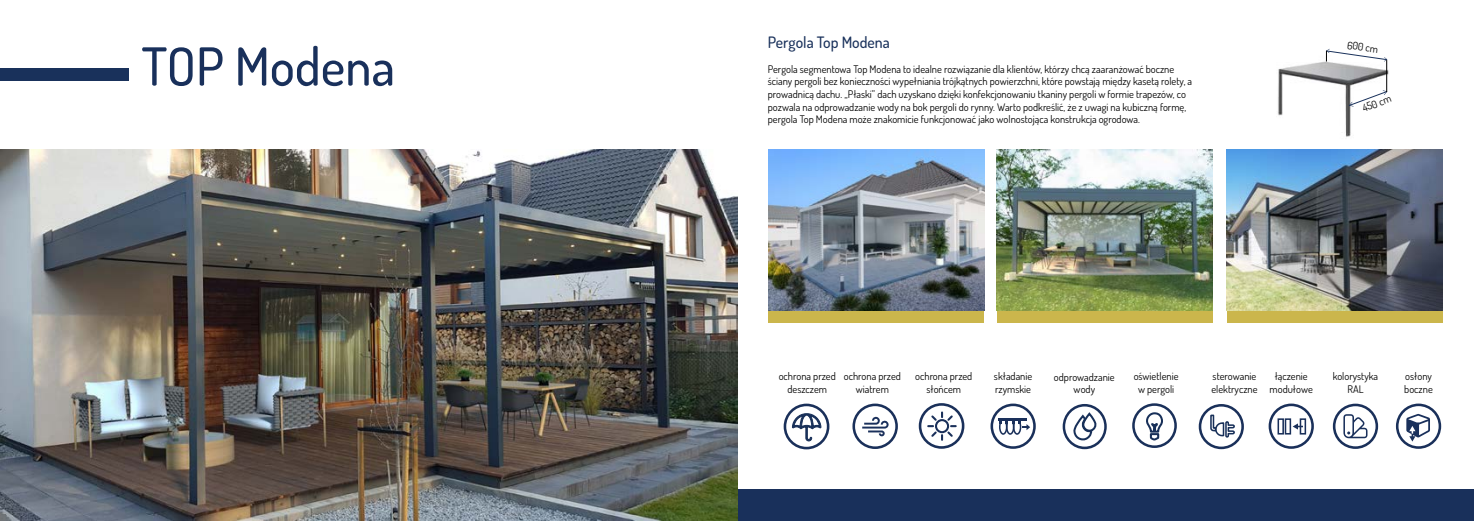
<style>
.page{position:relative;width:1474px;height:521px;background:#fff}
.page>*{position:absolute;margin:0;border:0;box-sizing:border-box;transform-origin:0 0}
.t1{font:500 52.5px "Dosis";color:#19305b}
.t2{font:500 15.75px "Dosis";color:#19315b}
.t3{font:10.5px/12.6px "Dosis";color:#000;text-align:center}
</style>
<div class="page">
<div style="left:0;top:68px;width:129px;height:13px;background:#19315b"></div>
<div style="left:737px;top:489px;width:736px;height:32px;background:#19305b"></div>
<div style="left:768px;top:310px;width:216px;height:13px;background:#cbb64c"></div>
<div style="left:996px;top:310px;width:216px;height:13px;background:#cbb64c"></div>
<div style="left:1226px;top:310px;width:216px;height:13px;background:#cbb64c"></div>
<img style="left:996px;top:149px;width:216px;height:161px">
<img style="left:768px;top:149px;width:216px;height:161px">
<img style="left:1226px;top:149px;width:216px;height:161px">
<img style="left:0;top:149px;width:737px;height:372px">
<svg style="left:783px;top:404px;width:46px;height:45px"></svg>
<svg style="left:852px;top:403px;width:45px;height:46px"></svg>
<svg style="left:918px;top:403px;width:46px;height:46px"></svg>
<svg style="left:990px;top:403px;width:45px;height:46px"></svg>
<hr style="left:998px;top:418px;width:29px;height:2px;background:#1a305b">
<svg style="left:1198px;top:404px;width:45px;height:45px"></svg>
<svg style="left:1268px;top:403px;width:45px;height:46px"></svg>
<svg style="left:1332px;top:404px;width:45px;height:45px"></svg>
<svg style="left:1395px;top:403px;width:46px;height:46px"></svg>
<svg style="left:1132px;top:403px;width:44px;height:45px"></svg>
<svg style="left:1062px;top:404px;width:44px;height:45px"></svg>
<img style="left:1278px;top:48px;width:111px;height:89px">
<svg style="left:1348px;top:90px;width:39px;height:17px"></svg>
<hr style="left:1386px;top:60px;width:1px;height:32px;background:#000">
<svg style="left:1325px;top:49px;width:62px;height:13px"></svg>
<h1 class="t1" style="left:141px;top:32px;width:255px">TOP Modena</h1>
<h2 class="t2" style="left:768px;top:32px;width:123px">Pergola Top Modena</h2>
<p class="t3" style="left:768px;top:62px;width:426px;text-align:left">Pergola segmentowa Top Modena to idealne rozwiązanie dla klientów, którzy chcą zaaranżować boczne ściany pergoli bez konieczności wypełniania trójkątnych powierzchni, które powstają między kasetą rolety, a prowadnicą dachu. „Płaski” dach uzyskano dzięki konfekcjonowaniu tkaniny pergoli w formie trapezów, co pozwala na odprowadzanie wody na bok pergoli do rynny. Warto podkreślić, że z uwagi na kubiczną formę, pergola Top Modena może znakomicie funkcjonować jako wolnostojąca konstrukcja ogrodowa.</p>
<p class="t3" style="left:1348px;top:38px;width:33px;rotate:8deg">600 cm</p>
<p class="t3" style="left:1360px;top:102px;width:31px;rotate:-20deg">450 cm</p>
<p class="t3" style="left:1133px;top:369px;width:46px">oświetlenie w pergoli</p>
<p class="t3" style="left:778px;top:370px;width:59px">ochrona przed deszczem</p>
<p class="t3" style="left:843px;top:370px;width:59px">ochrona przed wiatrem</p>
<p class="t3" style="left:915px;top:370px;width:59px">ochrona przed słońcem</p>
<p class="t3" style="left:994px;top:370px;width:40px;text-align:left">składanie rzymskie</p>
<p class="t3" style="left:1211px;top:369px;width:48px;text-align:left">sterowanie elektryczne</p>
<p class="t3" style="left:1269px;top:370px;width:45px">łączenie modułowe</p>
<p class="t3" style="left:1332px;top:370px;width:47px">kolorystyka<br>RAL</p>
<p class="t3" style="left:1404px;top:370px;width:30px;text-align:left">osłony boczne</p>
<p class="t3" style="left:1053px;top:370px;width:62px">odprowadzanie wody</p>
</div>
